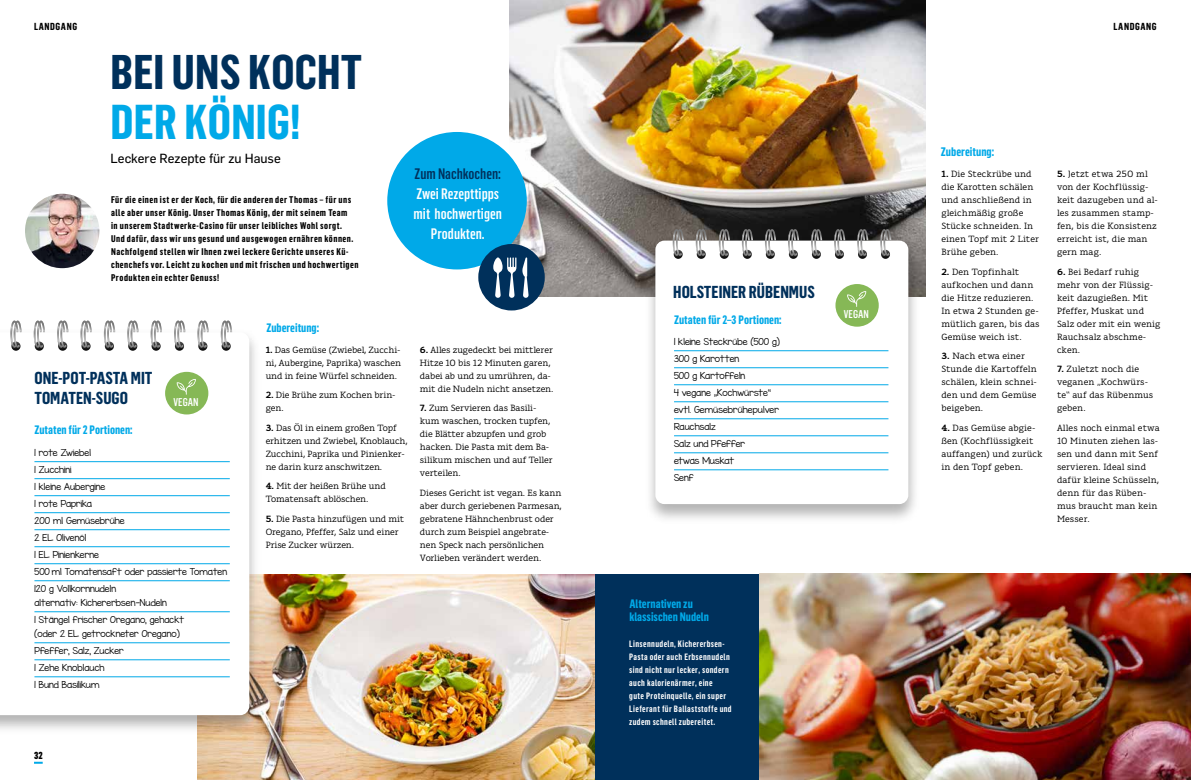
<style>
.page{position:relative;width:1191px;height:780px;background:#fff}
.page>*{position:absolute;margin:0;border:0;box-sizing:border-box;transform-origin:0 0}
.t1{font:700 48px "Flama Condensed";letter-spacing:.005em;color:#00a9e8}
.t2{font:700 47.8px "Flama Condensed";letter-spacing:.005em;color:#00305b}
.t3{font:700 17px/20px "Flama Condensed";color:#00305b}
.t4{font:500 14.9px/20.3px "Flama Condensed";color:#fff;text-align:center}
.t5{font:500 14.9px "Flama Condensed";color:#00305b}
.t6{font:13px "Flama Basic";color:#000}
.t7{font:700 12.1px "Flama Condensed";color:#00a9e8}
.t8{font:700 12px/13px "Flama Condensed";color:#00a9e8}
.t9{font:500 11.1px "Flama Condensed";letter-spacing:.005em;color:#fff}
.t10{font:700 10px "Flama Condensed";letter-spacing:.06em;color:#000}
.t11{font:900 10px "Flama Condensed";color:#000}
.t12{font:700 9.5px/13px "Flama Condensed";letter-spacing:.05em;color:#000}
.t13{font:9px/13px "Karlo Serif";letter-spacing:.01em;color:#000}
.t14{font:9px/13px "Karlo Serif";letter-spacing:-.01em;color:#000}
.t15{font:600 9px/13px "Flama Condensed";letter-spacing:.04em;color:#fff}
.t16{font:8.5px/17px "KG Miss Kindergarten";color:#000}
.s1{font-weight:700}
</style>
<div class="page">
<img style="left:197px;top:574px;width:398px;height:206px">
<img style="left:509px;top:0;width:416px;height:296px">
<svg style="left:34px;top:761px;width:9px;height:2px"></svg>
<div style="left:595px;top:574px;width:165px;height:206px;background:#00305b"></div>
<div style="left:387px;top:132px;width:140px;height:137px;background:#00a9e8;border-radius:50%"></div>
<div style="left:478px;top:244px;width:67px;height:66px;background:#00305b;border-radius:50%"></div>
<svg style="left:493px;top:257px;width:23px;height:41px"></svg>
<svg style="left:522px;top:257px;width:6px;height:41px"></svg>
<img style="left:0;top:328px;width:264px;height:410px">
<svg style="left:0;top:332px;width:249px;height:383px"></svg>
<svg style="left:10px;top:320px;width:12px;height:31px"></svg>
<svg style="left:34px;top:320px;width:11px;height:31px"></svg>
<svg style="left:57px;top:320px;width:11px;height:31px"></svg>
<svg style="left:80px;top:320px;width:12px;height:31px"></svg>
<svg style="left:104px;top:320px;width:11px;height:31px"></svg>
<svg style="left:127px;top:320px;width:12px;height:31px"></svg>
<svg style="left:151px;top:320px;width:11px;height:31px"></svg>
<svg style="left:174px;top:320px;width:11px;height:31px"></svg>
<svg style="left:197px;top:320px;width:12px;height:31px"></svg>
<svg style="left:221px;top:320px;width:11px;height:31px"></svg>
<hr style="left:34px;top:461px;width:196px;height:1px;background:#00a9e8">
<hr style="left:34px;top:478px;width:196px;height:1px;background:#00a9e8">
<hr style="left:34px;top:495px;width:196px;height:1px;background:#00a9e8">
<hr style="left:34px;top:512px;width:196px;height:1px;background:#00a9e8">
<hr style="left:34px;top:529px;width:196px;height:1px;background:#00a9e8">
<hr style="left:34px;top:546px;width:196px;height:1px;background:#00a9e8">
<hr style="left:34px;top:563px;width:196px;height:1px;background:#00a9e8">
<hr style="left:34px;top:580px;width:196px;height:1px;background:#00a9e8">
<hr style="left:34px;top:611px;width:196px;height:1px;background:#00a9e8">
<hr style="left:34px;top:642px;width:196px;height:1px;background:#00a9e8">
<hr style="left:34px;top:659px;width:196px;height:1px;background:#00a9e8">
<hr style="left:34px;top:676px;width:196px;height:1px;background:#00a9e8">
<div style="left:165px;top:372px;width:43px;height:42px;background:#86b856;border-radius:50%"></div>
<svg style="left:177px;top:379px;width:19px;height:15px"></svg>
<img style="left:640px;top:232px;width:284px;height:287px">
<div style="left:655px;top:240px;width:253px;height:264px;background:#fff;border-radius:9px"></div>
<svg style="left:672px;top:229px;width:12px;height:30px"></svg>
<svg style="left:695px;top:229px;width:12px;height:30px"></svg>
<svg style="left:719px;top:229px;width:11px;height:30px"></svg>
<svg style="left:742px;top:229px;width:11px;height:30px"></svg>
<svg style="left:765px;top:229px;width:11px;height:30px"></svg>
<svg style="left:788px;top:229px;width:11px;height:30px"></svg>
<svg style="left:811px;top:229px;width:11px;height:30px"></svg>
<svg style="left:834px;top:229px;width:11px;height:30px"></svg>
<svg style="left:857px;top:229px;width:11px;height:30px"></svg>
<svg style="left:880px;top:229px;width:11px;height:30px"></svg>
<hr style="left:674px;top:350px;width:214px;height:1px;background:#00a9e8">
<hr style="left:674px;top:367px;width:214px;height:1px;background:#00a9e8">
<hr style="left:674px;top:384px;width:214px;height:1px;background:#00a9e8">
<hr style="left:674px;top:401px;width:214px;height:1px;background:#00a9e8">
<hr style="left:674px;top:418px;width:214px;height:1px;background:#00a9e8">
<hr style="left:674px;top:435px;width:214px;height:1px;background:#00a9e8">
<hr style="left:674px;top:452px;width:214px;height:1px;background:#00a9e8">
<hr style="left:674px;top:469px;width:214px;height:1px;background:#00a9e8">
<div style="left:835px;top:284px;width:43px;height:42px;background:#86b856;border-radius:50%"></div>
<svg style="left:847px;top:291px;width:19px;height:16px"></svg>
<img style="left:25px;top:194px;width:74px;height:74px;border-radius:37px">
<img style="left:760px;top:574px;width:431px;height:206px">
<p class="t10" style="left:34px;top:20px;width:45px">LANDGANG</p>
<h2 class="t2" style="left:110px;top:41px;width:253px">BEI UNS KOCHT</h2>
<h1 class="t1" style="left:110px;top:91px;width:192px">DER KÖNIG!</h1>
<h3 class="t6" style="left:110px;top:149px;width:172px">Leckere Rezepte für zu Hause</h3>
<p class="t12" style="left:111px;top:193px;width:249px">Für die einen ist er der Koch, für die anderen der Thomas – für uns alle aber unser König. Unser Thomas König, der mit seinem Team<br>in unserem Stadtwerke-Casino für unser leibliches Wohl sorgt.<br>Und dafür, dass wir uns gesund und ausgewogen ernähren können.<br>Nachfolgend stellen wir Ihnen zwei leckere Gerichte unseres Kü&shy;chenchefs vor. Leicht zu kochen und mit frischen und hochwertigen Produkten ein echter Genuss!</p>
<h3 class="t8" style="left:266px;top:320px;width:54px">Zubereitung:</h3>
<h3 class="t5" style="left:414px;top:164px;width:88px">Zum Nachkochen:</h3>
<h3 class="t4" style="left:413px;top:183px;width:90px">Zwei Rezepttipps mit hochwertigen<br>Produkten.</h3>
<h3 class="t3" style="left:34px;top:368px;width:119px">ONE-POT-PASTA MIT<br>TOMATEN-SUGO</h3>
<h3 class="t8" style="left:34px;top:423px;width:100px">Zutaten für 2 Portionen:</h3>
<p class="t9" style="left:173px;top:395px;width:27px">VEGAN</p>
<p class="t16" style="left:34px;top:444px;width:194px">1 rote Zwiebel<br>1 Zucchini<br>1 kleine Aubergine<br>1 rote Paprika<br>200 ml Gemüsebrühe<br>2 EL Olivenöl<br>1 EL Pinienkerne<br>500 ml Tomatensaft oder passierte Tomaten<br>120 g Vollkornnudeln</p>
<p class="t16" style="left:34px;top:594px;width:151px">alternativ: Kichererbsen-Nudeln<br>1 Stängel frischer Oregano, gehackt</p>
<p class="t16" style="left:34px;top:625px;width:147px">(oder 2 EL getrockneter Oregano)<br>Pfeffer, Salz, Zucker<br>1 Zehe Knoblauch<br>1 Bund Basilikum</p>
<p class="t11" style="left:34px;top:748px;width:10px">32</p>
<p class="t14" style="left:266px;top:343px;width:137px;text-align:justify"><span class="s1">1.</span> Das Gemüse (Zwiebel, Zucchi&shy;ni, Aubergine, Paprika) waschen und in feine Würfel schneiden.</p>
<p class="t14" style="left:266px;top:388px;width:131px"><span class="s1">2.</span> Die Brühe zum Kochen brin&shy;gen.</p>
<p class="t14" style="left:266px;top:421px;width:143px"><span class="s1">3.</span> Das Öl in einem großen Topf erhitzen und Zwiebel, Knoblauch,<br>Zucchini, Paprika und Pinienker&shy;ne darin kurz anschwitzen.</p>
<p class="t14" style="left:266px;top:479px;width:122px"><span class="s1">4.</span> Mit der heißen Brühe und<br>Tomatensaft ablöschen.</p>
<p class="t14" style="left:266px;top:512px;width:140px"><span class="s1">5.</span> Die Pasta hinzufügen und mit<br>Oregano, Pfeffer, Salz und einer<br>Prise Zucker würzen.</p>
<p class="t14" style="left:420px;top:343px;width:135px"><span class="s1">6.</span> Alles zugedeckt bei mittlerer<br>Hitze 10 bis 12 Minuten garen, dabei ab und zu umrühren, da&shy;mit die Nudeln nicht ansetzen.</p>
<p class="t14" style="left:420px;top:401px;width:134px"><span class="s1">7.</span> Zum Servieren das Basili&shy;kum waschen, trocken tupfen, die Blätter abzupfen und grob hacken. Die Pasta mit dem Ba&shy;silikum mischen und auf Teller verteilen.</p>
<p class="t14" style="left:420px;top:486px;width:143px">Dieses Gericht ist vegan. Es kann aber durch geriebenen Parmesan, gebratene Hähnchenbrust oder durch zum Beispiel angebrate&shy;nen Speck nach persönlichen<br>Vorlieben verändert werden.</p>
<h3 class="t3" style="left:673px;top:281px;width:143px">HOLSTEINER RÜBENMUS</h3>
<h3 class="t8" style="left:674px;top:312px;width:109px">Zutaten für 2–3 Portionen:</h3>
<p class="t16" style="left:674px;top:333px;width:107px">1 kleine Steckrübe (500 g)<br>300 g Karotten<br>500 g Kartoffeln<br>4 vegane „Kochwürste“ evtl. Gemüsebrühepulver<br>Rauchsalz<br>Salz und Pfeffer<br>etwas Muskat<br>Senf</p>
<p class="t9" style="left:844px;top:307px;width:27px">VEGAN</p>
<h3 class="t8" style="left:629px;top:597px;width:81px">Alternativen zu klassischen Nudeln</h3>
<p class="t15" style="left:629px;top:636px;width:104px">Linsennudeln, Kichererbsen-<br>Pasta oder auch Erbsennudeln sind nicht nur lecker, sondern auch kalorienärmer, eine<br>gute Proteinquelle, ein super<br>Lieferant für Ballaststoffe und zudem schnell zubereitet.</p>
<p class="t10" style="left:1113px;top:20px;width:45px">LANDGANG</p>
<h3 class="t7" style="left:941px;top:144px;width:55px">Zubereitung:</h3>
<p class="t13" style="left:941px;top:167px;width:99px"><span class="s1">1.</span> Die Steckrübe und die Karotten schälen und anschließend in gleichmäßig große<br>Stücke schneiden. In einen Topf mit 2 Liter<br>Brühe geben.</p>
<p class="t13" style="left:941px;top:265px;width:100px"><span class="s1">2.</span> Den Topfinhalt aufkochen und dann die Hitze reduzieren.<br>In etwa 2 Stunden ge&shy;mütlich garen, bis das<br>Gemüse weich ist.</p>
<p class="t13" style="left:941px;top:349px;width:97px"><span class="s1">3.</span> Nach etwa einer<br>Stunde die Kartoffeln schälen, klein schnei&shy;den und dem Gemüse beigeben.</p>
<p class="t13" style="left:941px;top:421px;width:103px"><span class="s1">4.</span> Das Gemüse abgie&shy;ßen (Kochflüssigkeit auffangen) und zurück in den Topf geben.</p>
<p class="t13" style="left:1057px;top:167px;width:102px"><span class="s1">5.</span> Jetzt etwa 250 ml von der Kochflüssig&shy;keit dazugeben und al&shy;les zusammen stamp&shy;fen, bis die Konsistenz erreicht ist, die man gern mag.</p>
<p class="t13" style="left:1057px;top:265px;width:105px"><span class="s1">6.</span> Bei Bedarf ruhig mehr von der Flüssig&shy;keit dazugießen. Mit<br>Pfeffer, Muskat und<br>Salz oder mit ein wenig<br>Rauchsalz abschme&shy;cken.</p>
<p class="t13" style="left:1057px;top:362px;width:98px"><span class="s1">7.</span> Zuletzt noch die veganen „Kochwürs&shy;te“ auf das Rübenmus geben.</p>
<p class="t13" style="left:1057px;top:421px;width:104px">Alles noch einmal etwa<br>10 Minuten ziehen las&shy;sen und dann mit Senf servieren. Ideal sind dafür kleine Schüsseln, denn für das Rüben&shy;mus braucht man kein<br>Messer.</p>
</div>
